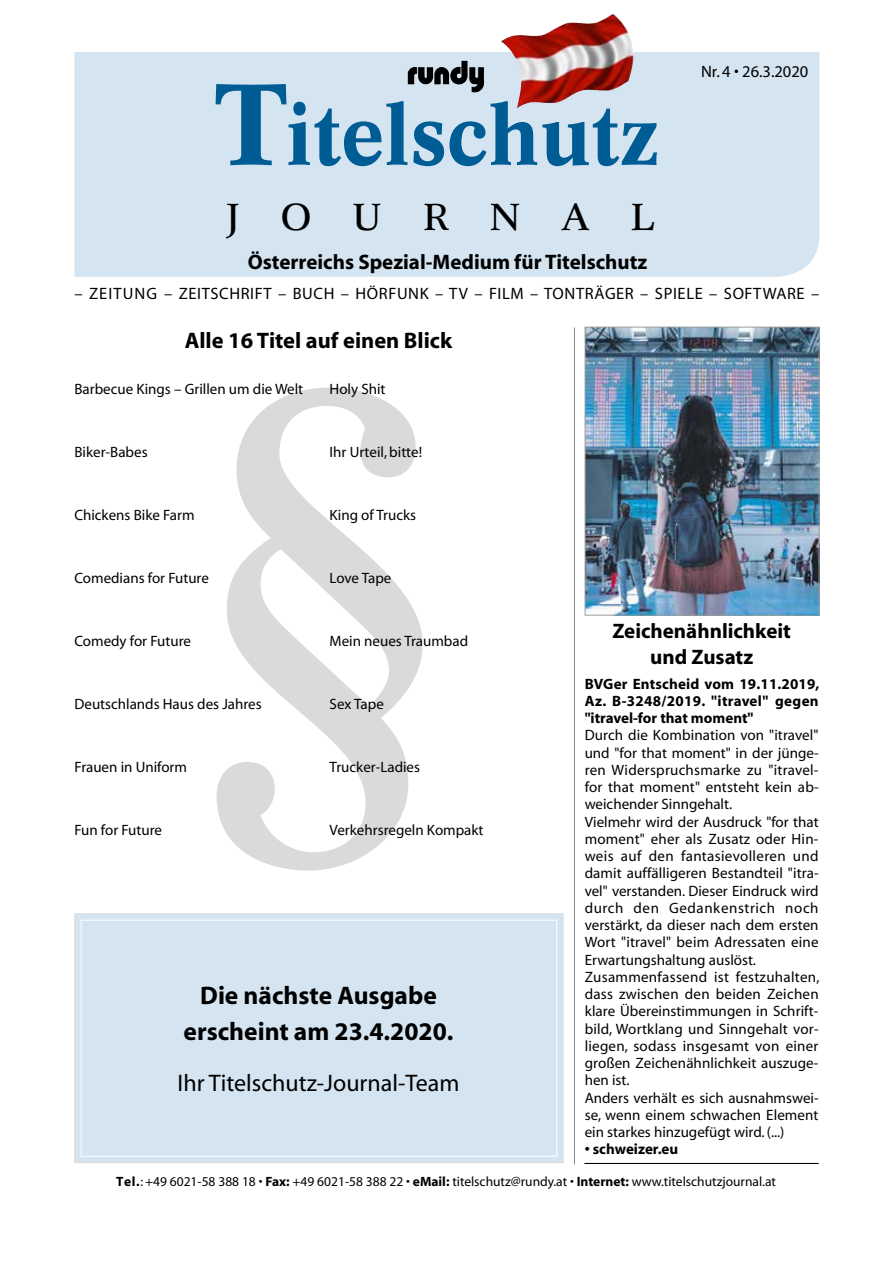
<style>
.page{position:relative;width:893px;height:1263px;background:#fff}
.page>*{position:absolute;margin:0;border:0;box-sizing:border-box;transform-origin:0 0}
.t1{font:510px "Concorde";color:#d9dadb}
.t2{font:700 82.5px "Concorde";color:#005c95}
.t3{font:36.75px "Concorde";letter-spacing:1.11em;color:#000}
.t4{font:700 25.5px/36px "Myriad";color:#000;text-align:center}
.t5{font:24px "Myriad";color:#000}
.t6{font:700 22.5px "Myriad";color:#000}
.t7{font:700 21px/25.2px "Myriad";color:#000;text-align:center}
.t8{font:16.5px "Myriad";letter-spacing:.035em;color:#000}
.t9{font:15px/17.2px "Myriad";letter-spacing:.005em;color:#000}
.t10{font:700 15px/17.2px "Myriad";color:#000;text-align:justify}
.t11{font:13.5px "Myriad";color:#000}
.s1{font-size:112.5px}
.s2{font-weight:700}
</style>
<div class="page">
<div style="left:74px;top:52px;width:745px;height:225px;background:#d4e4f0"></div>
<img style="left:407px;top:61px;width:61px;height:27px">
<img style="left:501px;top:14px;width:133px;height:94px">
<div style="left:74px;top:913px;width:489px;height:250px;background:#d4e4f0;border:1px solid #d9dadb"></div>
<div style="left:81px;top:920px;width:476px;height:237px;border:1px solid #fff"></div>
<hr style="left:574px;top:327px;width:1px;height:837px;background:#87888a">
<hr style="left:585px;top:1163px;width:234px;height:1px;background:#000">
<img style="left:587px;top:329px;width:230px;height:284px">
<div style="left:585px;top:327px;width:234px;height:288px;border:1px solid #9c9e9f"></div>
<h2 class="t2" style="left:216px;top:85px;width:445px"><span class="s1">T</span>itelschutz</h2>
<h3 class="t3" style="left:227px;top:194px;width:430px">JOURNAL</h3>
<h3 class="t7" style="left:248px;top:250px;width:401px">Österreichs Spezial-Medium für Titelschutz</h3>
<p class="t8" style="left:701px;top:63px;width:109px">Nr. 4 • 26.3.2020</p>
<p class="t8" style="left:74px;top:285px;width:746px">– ZEITUNG – ZEITSCHRIFT – BUCH – HÖRFUNK – TV – FILM – TONTRÄGER – SPIELE – SOFTWARE –</p>
<h3 class="t6" style="left:185px;top:329px;width:269px">Alle 16 Titel auf einen Blick</h3>
<p class="t9" style="left:74px;top:381px;width:230px">Barbecue Kings – Grillen um die Welt</p>
<p class="t9" style="left:330px;top:381px;width:57px">Holy Shit</p>
<h1 class="t1" style="left:178px;top:259px;width:285px">§</h1>
<p class="t9" style="left:74px;top:444px;width:75px">Biker-Babes</p>
<p class="t9" style="left:330px;top:444px;width:94px">Ihr Urteil, bitte!</p>
<p class="t9" style="left:330px;top:507px;width:88px">King of Trucks</p>
<p class="t9" style="left:74px;top:507px;width:122px">Chickens Bike Farm</p>
<p class="t9" style="left:74px;top:570px;width:136px">Comedians for Future</p>
<p class="t9" style="left:330px;top:570px;width:63px">Love Tape</p>
<p class="t9" style="left:74px;top:633px;width:118px">Comedy for Future</p>
<p class="t9" style="left:330px;top:633px;width:140px">Mein neues Traumbad</p>
<p class="t9" style="left:74px;top:696px;width:189px">Deutschlands Haus des Jahres</p>
<p class="t9" style="left:330px;top:696px;width:56px">Sex Tape</p>
<p class="t9" style="left:74px;top:759px;width:114px">Frauen in Uniform</p>
<p class="t9" style="left:330px;top:759px;width:92px">Trucker-Ladies</p>
<p class="t9" style="left:74px;top:822px;width:89px">Fun for Future</p>
<p class="t9" style="left:330px;top:822px;width:155px">Verkehrsregeln Kompakt</p>
<h3 class="t4" style="left:184px;top:978px;width:271px">Die nächste Ausgabe erscheint am 23.4.2020.</h3>
<h3 class="t5" style="left:178px;top:1071px;width:283px">Ihr Titelschutz-Journal-Team</h3>
<h3 class="t7" style="left:612px;top:619px;width:180px">Zeichenähnlichkeit und Zusatz</h3>
<p class="t10" style="left:585px;top:675px;width:236px">BVGer Entscheid vom 19.11.2019, Az. B-3248/2019. "itravel" gegen "itravel-for that moment"</p>
<p class="t9" style="left:585px;top:727px;width:236px">Durch die Kombination von "itravel" und "for that moment" in der jünge&shy;ren Widerspruchsmarke zu "itravel&shy;for that moment" entsteht kein ab&shy;weichender Sinngehalt.<br>Vielmehr wird der Ausdruck "for that moment" eher als Zusatz oder Hin&shy;weis auf den fantasievolleren und damit auffälligeren Bestandteil "itra&shy;vel" verstanden. Dieser Eindruck wird durch den Gedankenstrich noch verstärkt, da dieser nach dem ersten Wort "itravel" beim Adressaten eine Erwartungshaltung auslöst.<br>Zusammenfassend ist festzuhalten, dass zwischen den beiden Zeichen klare Übereinstimmungen in Schrift&shy;bild, Wortklang und Sinngehalt vor&shy;liegen, sodass insgesamt von einer großen Zeichenähnlichkeit auszuge&shy;hen ist.<br>Anders verhält es sich ausnahmswei&shy;se, wenn einem schwachen Element ein starkes hinzugefügt wird. (...)</p>
<p class="t10" style="left:585px;top:1141px;width:95px">• schweizer.eu</p>
<p class="t11" style="left:116px;top:1174px;width:661px"><span class="s2">Tel.</span>: +49 6021-58 388 18 • <span class="s2">Fax:</span> +49 6021-58 388 22 • <span class="s2">eMail:</span> titelschutz@rundy.at • <span class="s2">Internet:</span> www.titelschutzjournal.at</p>
</div>
